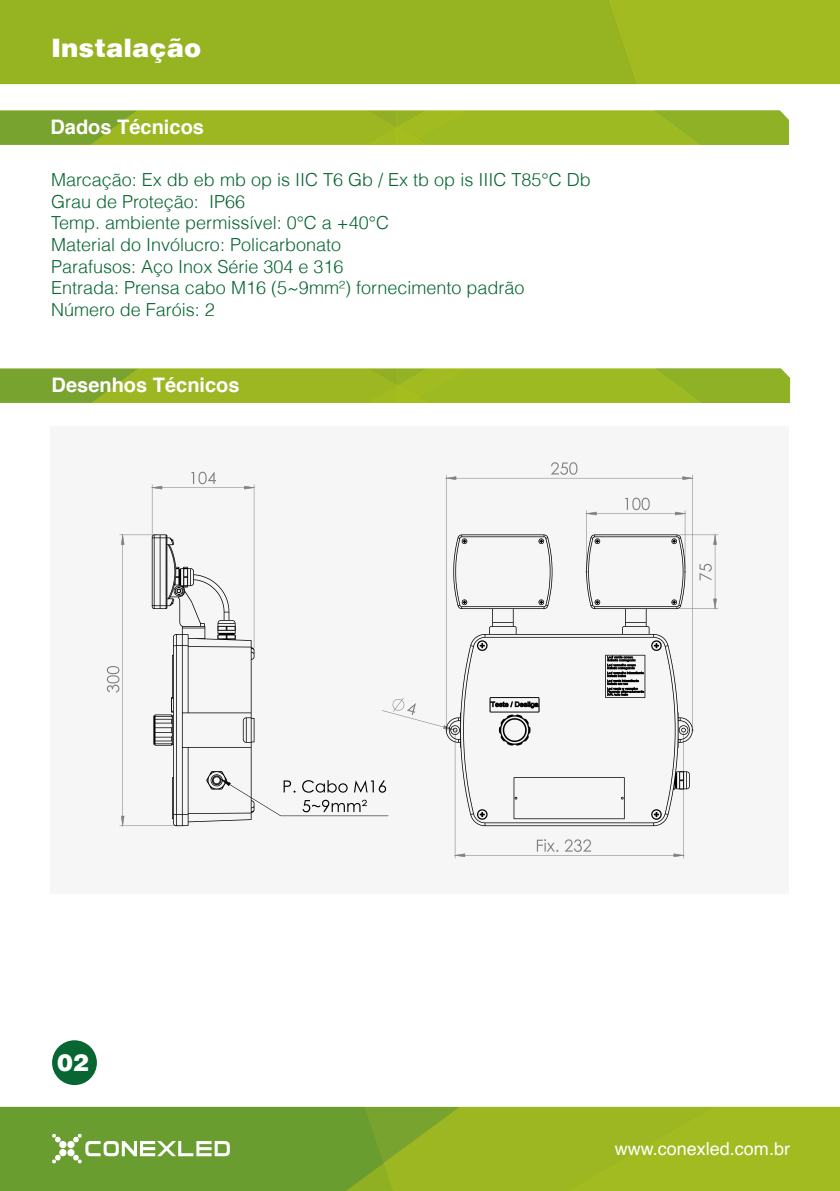
<style>
.page{position:relative;width:840px;height:1191px;background:#fff}
.page>*{position:absolute;margin:0;border:0;box-sizing:border-box;transform-origin:0 0}
.t1{font:900 26px "Helvetica";color:#fff}
.t2{font:900 24px "Helvetica";color:#fff}
.t3{font:700 20px "Helvetica";color:#fff}
.t4{font:300 18px/21.6px "Helvetica";color:#076632}
.t5{font:18px "Helvetica";color:#fff}
</style>
<div class="page">
<div style="left:473px;top:0;width:113px;height:84px;background:#96b322"></div>
<svg style="left:586px;top:0;width:253px;height:84px;background:#a0b920"></svg>
<div style="left:0;top:0;width:473px;height:84px;background:#96b322"></div>
<div style="left:52px;top:1040px;width:45px;height:45px;background:#076632;border-radius:50%"></div>
<svg style="left:0;top:1107px;width:839px;height:84px;background:#88ad2b"></svg>
<svg style="left:0;top:111px;width:788px;height:34px;background:#95b424"></svg>
<svg style="left:0;top:369px;width:789px;height:34px;background:#95b424"></svg>
<div style="left:50px;top:427px;width:738px;height:467px;background:#f6f6f6"></div>
<svg style="left:107px;top:666px;width:12px;height:26px"></svg>
<svg style="left:150px;top:462px;width:543px;height:396px"></svg>
<h1 class="t1" style="left:51px;top:32px;width:152px">Instalação</h1>
<p class="t3" style="left:50px;top:111px;width:155px">Dados Técnicos</p>
<p class="t4" style="left:51px;top:169px;width:541px">Marcação: Ex db eb mb op is IIC T6 Gb / Ex tb op is IIIC T85°C Db Grau de Proteção: IP66<br>Temp. ambiente permissível: 0°C a +40°C<br>Material do Invólucro: Policarbonato<br>Parafusos: Aço Inox Série 304 e 316<br>Entrada: Prensa cabo M16 (5~9mm²) fornecimento padrão Número de Faróis: 2</p>
<p class="t3" style="left:52px;top:369px;width:189px">Desenhos Técnicos</p>
<h2 class="t2" style="left:57px;top:1048px;width:34px">02</h2>
<p class="t5" style="left:614px;top:1134px;width:177px">www.conexled.com.br</p>
</div>
